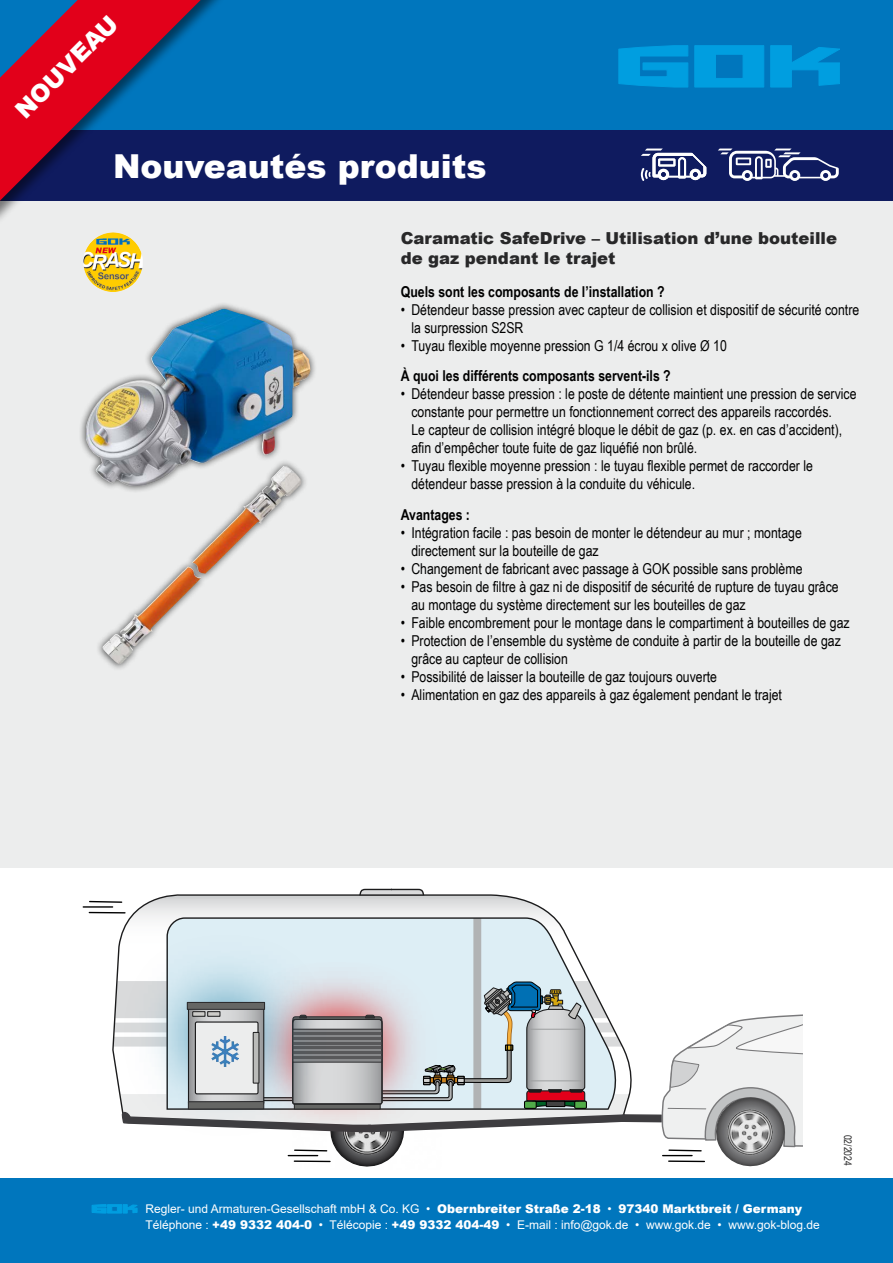
<style>
.page{position:relative;width:893px;height:1263px;background:#fff}
.page>*{position:absolute;margin:0;border:0;box-sizing:border-box;transform-origin:0 0}
.t1{font:900 33px "Arial";color:#fff}
.t2{font:900 24px "Arial";color:#fff}
.t3{font:900 16.5px/19.8px "Arial";color:#282829}
.t4{font:15px/18px "Arial Narrow";color:#000}
.t5{font:700 15px "Arial Narrow";color:#000}
.t6{font:12px/15.3px "Arial";color:#fff}
.t7{font:10.5px "Arial Narrow";color:#282829}
.s1{font-weight:900}
</style>
<div class="page">
<div style="left:0;top:0;width:893px;height:208px;background:#0076bd"></div>
<div style="left:0;top:198px;width:893px;height:669px;background:#eceded"></div>
<div style="left:0;top:1178px;width:893px;height:85px;background:#0076bd"></div>
<div style="left:0;top:130px;width:893px;height:70px;background:#0f1b5f"></div>
<div style="left:0;top:0;width:232px;height:226px;background:#000;opacity:.5"></div>
<svg style="left:0;top:0;width:218px;height:211px"></svg>
<svg style="left:770px;top:46px;width:70px;height:41px"></svg>
<svg style="left:619px;top:45px;width:69px;height:42px"></svg>
<svg style="left:694px;top:45px;width:70px;height:42px"></svg>
<svg style="left:92px;top:1204px;width:45px;height:9px"></svg>
<svg style="left:641px;top:149px;width:65px;height:32px"></svg>
<svg style="left:718px;top:149px;width:121px;height:32px"></svg>
<svg style="left:89px;top:900px;width:22px;height:3px"></svg>
<hr style="left:83px;top:906px;width:30px;height:2px;background:#000">
<hr style="left:89px;top:912px;width:36px;height:1px;background:#000">
<svg style="left:359px;top:888px;width:65px;height:6px"></svg>
<svg style="left:111px;top:894px;width:479px;height:161px"></svg>
<div style="left:338px;top:954px;width:95px;height:27px;background:#ddeef5"></div>
<img style="left:113px;top:925px;width:225px;height:142px">
<svg style="left:115px;top:981px;width:687px;height:186px"></svg>
<div style="left:575px;top:1101px;width:11px;height:7px;background:#51ac49"></div>
<div style="left:574px;top:1101px;width:13px;height:8px;border:1px solid #000"></div>
<div style="left:524px;top:1101px;width:12px;height:7px;background:#51ac49"></div>
<div style="left:524px;top:1101px;width:13px;height:8px;border:1px solid #000"></div>
<div style="left:546px;top:1101px;width:19px;height:5px;background:#424242"></div>
<div style="left:546px;top:1101px;width:19px;height:6px;border:1px solid #000"></div>
<div style="left:78px;top:302px;width:240px;height:369px;background:#000;opacity:.75"></div>
<img style="left:86px;top:309px;width:224px;height:195px">
<img style="left:83px;top:232px;width:60px;height:60px;border-radius:29px">
<h2 class="t2" style="left:7px;top:102px;width:135px;rotate:-45deg">NOUVEAU</h2>
<h1 class="t1" style="left:113px;top:142px;width:375px">Nouveautés produits</h1>
<p class="t3" style="left:401px;top:228px;width:438px">Caramatic SafeDrive – Utilisation d’une bouteille de gaz pendant le trajet</p>
<p class="t5" style="left:401px;top:280px;width:265px">Quels sont les composants de l’installation ?</p>
<p class="t4" style="left:411px;top:300px;width:449px;text-indent:-11px">• Détendeur basse pression avec capteur de collision et dispositif de sécurité contre la surpression S2SR</p>
<p class="t4" style="left:401px;top:336px;width:328px">• Tuyau flexible moyenne pression G 1/4 écrou x olive Ø 10</p>
<p class="t5" style="left:401px;top:365px;width:272px">À quoi les différents composants servent-ils ?</p>
<p class="t4" style="left:411px;top:385px;width:447px;text-indent:-11px">• Détendeur basse pression : le poste de détente maintient une pression de service constante pour permettre un fonctionnement correct des appareils raccordés.<br>Le capteur de collision intégré bloque le débit de gaz (p. ex. en cas d’accident), afin d’empêcher toute fuite de gaz liquéfié non brûlé.</p>
<p class="t4" style="left:411px;top:457px;width:403px;text-indent:-11px">• Tuyau flexible moyenne pression : le tuyau flexible permet de raccorder le détendeur basse pression à la conduite du véhicule.</p>
<p class="t5" style="left:401px;top:504px;width:71px">Avantages :</p>
<p class="t4" style="left:411px;top:523px;width:392px;text-indent:-11px">• Intégration facile : pas besoin de monter le détendeur au mur ; montage directement sur la bouteille de gaz</p>
<p class="t4" style="left:401px;top:559px;width:403px">• Changement de fabricant avec passage à GOK possible sans problème</p>
<p class="t4" style="left:411px;top:577px;width:429px;text-indent:-11px">• Pas besoin de filtre à gaz ni de dispositif de sécurité de rupture de tuyau grâce au montage du système directement sur les bouteilles de gaz</p>
<p class="t4" style="left:401px;top:613px;width:450px">• Faible encombrement pour le montage dans le compartiment à bouteilles de gaz</p>
<p class="t4" style="left:411px;top:631px;width:431px;text-indent:-11px">• Protection de l’ensemble du système de conduite à partir de la bouteille de gaz grâce au capteur de collision</p>
<p class="t4" style="left:401px;top:667px;width:318px">• Possibilité de laisser la bouteille de gaz toujours ouverte</p>
<p class="t4" style="left:401px;top:685px;width:383px">• Alimentation en gaz des appareils à gaz également pendant le trajet</p>
<p class="t6" style="left:145px;top:1201px;width:676px">Regler- und Armaturen-Gesellschaft mbH &amp; Co. KG • <span class="s1">Obernbreiter Straße 2-18</span> • <span class="s1">97340 Marktbreit / Germany<br></span>Téléphone : <span class="s1">+49 9332 404-0</span> • Télécopie : <span class="s1">+49 9332 404-49</span> • E-mail : info@gok.de • www.gok.de • www.gok-blog.de</p>
<p class="t7" style="left:855px;top:1135px;width:33px;rotate:90deg">02/2024</p>
</div>
